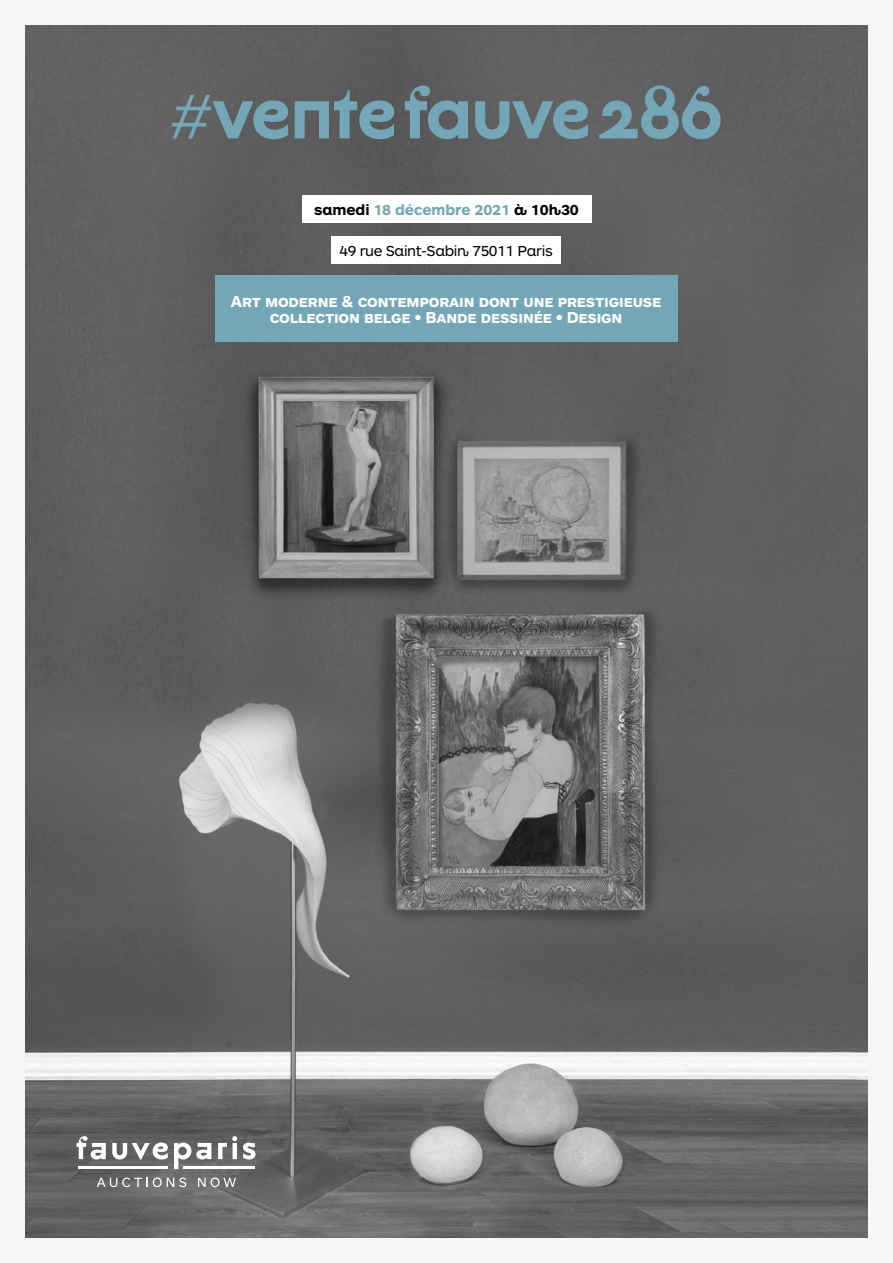
<style>
.page{position:relative;width:893px;height:1263px;background:#fff}
.page>*{position:absolute;margin:0;border:0;box-sizing:border-box;transform-origin:0 0}
.t1{font:700 74.25px "ARS Novelty";letter-spacing:-.01em;color:#73a7b7}
.t2{font:700 16.5px/16.5px "ARS Maquette Pro";letter-spacing:-.01em;color:#fff;text-align:center}
.t3{font:15px "ARS Maquette Pro";letter-spacing:-.025em;color:#000}
.t4{font:700 15px "ARS Maquette Pro";letter-spacing:-.005em;color:#73a7b7}
.s1{color:#000}
</style>
<div class="page">
<div style="left:0;top:0;width:892px;height:1262px;background:#f6f6f6"></div>
<img style="left:26px;top:25px;width:841px;height:1212px">
<svg style="left:77px;top:1136px;width:29px;height:23px"></svg>
<svg style="left:112px;top:1142px;width:56px;height:17px"></svg>
<svg style="left:174px;top:1142px;width:37px;height:27px"></svg>
<svg style="left:218px;top:1136px;width:19px;height:23px"></svg>
<svg style="left:243px;top:1142px;width:13px;height:17px"></svg>
<hr style="left:79px;top:1166px;width:89px;height:3px;background:#fff">
<hr style="left:184px;top:1166px;width:71px;height:3px;background:#fff">
<svg style="left:97px;top:1177px;width:89px;height:10px"></svg>
<svg style="left:198px;top:1177px;width:38px;height:10px"></svg>
<div style="left:331px;top:236px;width:230px;height:27px;background:#fff"></div>
<div style="left:302px;top:195px;width:289px;height:28px;background:#fff"></div>
<div style="left:215px;top:275px;width:462px;height:67px;background:#73a7b7"></div>
<h1 class="t1" style="left:170px;top:75px;width:554px">#ventefauve286</h1>
<p class="t4" style="left:314px;top:200px;width:266px"><span class="s1">samedi</span> 18 décembre 2021 <span class="s1">à 10h30</span></p>
<p class="t3" style="left:339px;top:241px;width:215px">49 rue Saint-Sabin 75011 Paris</p>
<p class="t2" style="left:231px;top:292px;width:432px">Art moderne &amp; contemporain dont une prestigieuse collection belge • Bande dessinée • Design</p>
</div>
